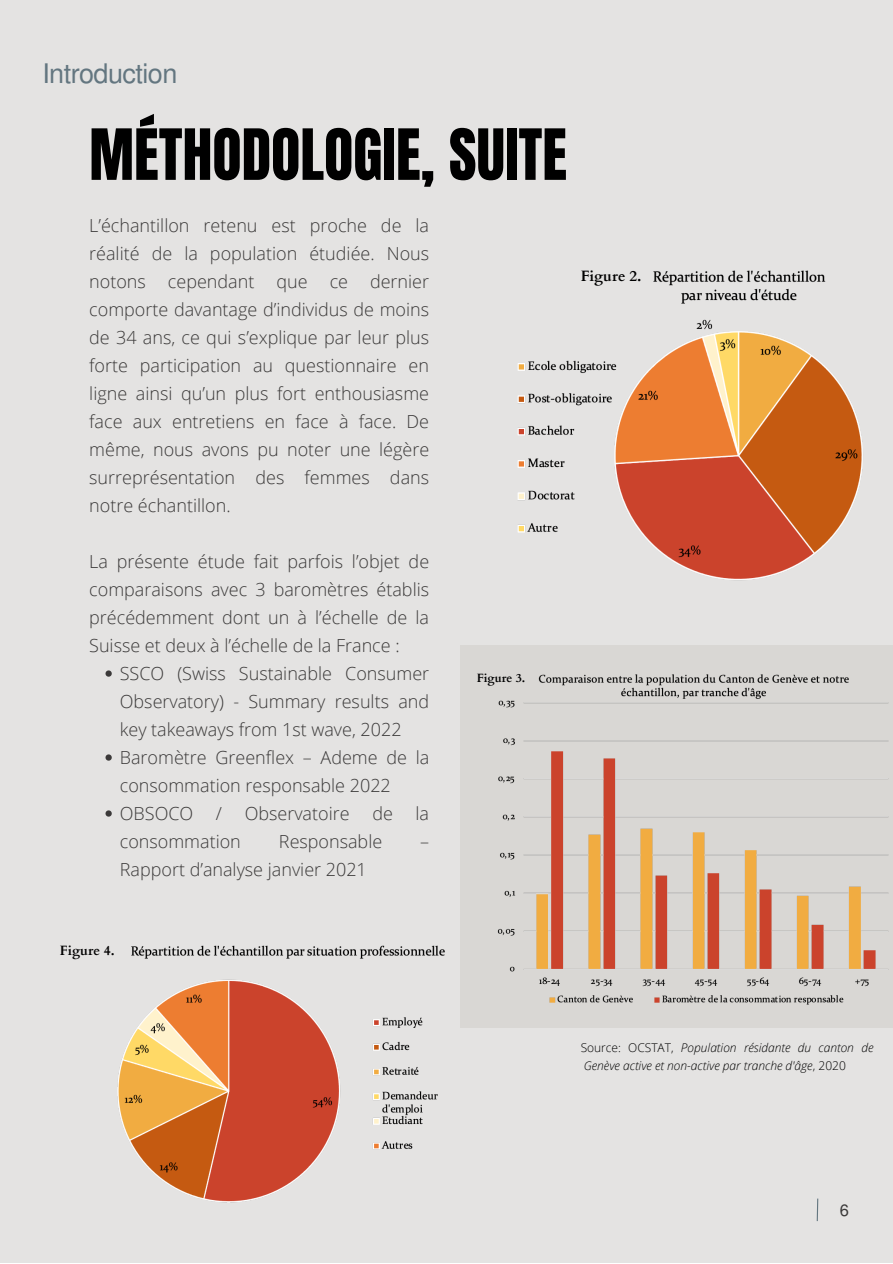
<style>
.page{position:relative;width:893px;height:1264px;background:#fff}
.page>*{position:absolute;margin:0;border:0;box-sizing:border-box;transform-origin:0 0}
.t1{font:60px "Anton";color:#000}
.t2{font:27px "Mukti";letter-spacing:-.02em;color:#637680}
.t3{font:300 18px/28px "Open Sans";color:#3b3939;text-align:justify}
.t4{font:16.5px "Mukti";color:#3b3939}
.t5{font:700 15px "Cardo";color:#000}
.t6{font:700 13.5px "Cardo";color:#000}
.t7{font:italic 300 12px/18px "Open Sans";color:#000}
.t8{font:700 12px "Cardo";color:#000}
.s1{font-style:normal}
</style>
<div class="page">
<div style="left:0;top:0;width:892px;height:1262px;background:#e4e3e2"></div>
<div style="left:459px;top:644px;width:433px;height:383px;background:#d9d7d4"></div>
<svg style="left:816px;top:1198px;width:2px;height:24px"></svg>
<img style="left:497px;top:674px;width:392px;height:331px">
<img style="left:117px;top:937px;width:384px;height:266px">
<img style="left:518px;top:270px;width:345px;height:311px">
<svg style="left:105px;top:670px;width:7px;height:6px"></svg>
<svg style="left:105px;top:754px;width:7px;height:6px"></svg>
<svg style="left:105px;top:810px;width:7px;height:6px"></svg>
<p class="t2" style="left:42px;top:54px;width:136px">Introduction</p>
<p class="t1" style="left:89px;top:111px;width:479px">MÉTHODOLOGIE, SUITE</p>
<p class="t3" style="left:89px;top:211px;width:341px">L’échantillon retenu est proche de la réalité de la population étudiée. Nous notons cependant que ce dernier comporte davantage d’individus de moins de 34 ans, ce qui s’explique par leur plus forte participation au questionnaire en ligne ainsi qu’un plus fort enthousiasme face aux entretiens en face à face. De même, nous avons pu noter une légère surreprésentation des femmes dans notre échantillon.</p>
<p class="t5" style="left:580px;top:266px;width:62px">Figure 2.</p>
<p class="t3" style="left:89px;top:546px;width:341px">La présente étude fait parfois l’objet de comparaisons avec 3 baromètres établis précédemment dont un à l’échelle de la Suisse et deux à l’échelle de la France :</p>
<p class="t3" style="left:120px;top:658px;width:311px">SSCO (Swiss Sustainable Consumer Observatory) - Summary results and key takeaways from 1st wave, 2022</p>
<p class="t3" style="left:120px;top:742px;width:311px">Baromètre Greenflex – Ademe de la consommation responsable 2022</p>
<p class="t3" style="left:120px;top:798px;width:75px">OBSOCO</p>
<p class="t3" style="left:216px;top:798px;width:8px">/</p>
<p class="t3" style="left:245px;top:798px;width:106px">Observatoire</p>
<p class="t3" style="left:372px;top:798px;width:22px">de</p>
<p class="t3" style="left:415px;top:798px;width:15px">la</p>
<p class="t3" style="left:120px;top:826px;width:122px">consommation</p>
<p class="t3" style="left:279px;top:826px;width:105px">Responsable</p>
<p class="t3" style="left:420px;top:826px;width:10px">–</p>
<p class="t3" style="left:120px;top:854px;width:248px">Rapport d’analyse janvier 2021</p>
<p class="t8" style="left:476px;top:670px;width:50px">Figure 3.</p>
<p class="t6" style="left:60px;top:942px;width:56px">Figure 4.</p>
<p class="t7" style="left:580px;top:1038px;width:294px"><span class="s1">Source: OCSTAT,</span> Population résidante du canton de<br>Genève active et non-active par tranche d'âge<span class="s1">, 2020</span></p>
<p class="t4" style="left:839px;top:1198px;width:11px">6</p>
</div>
